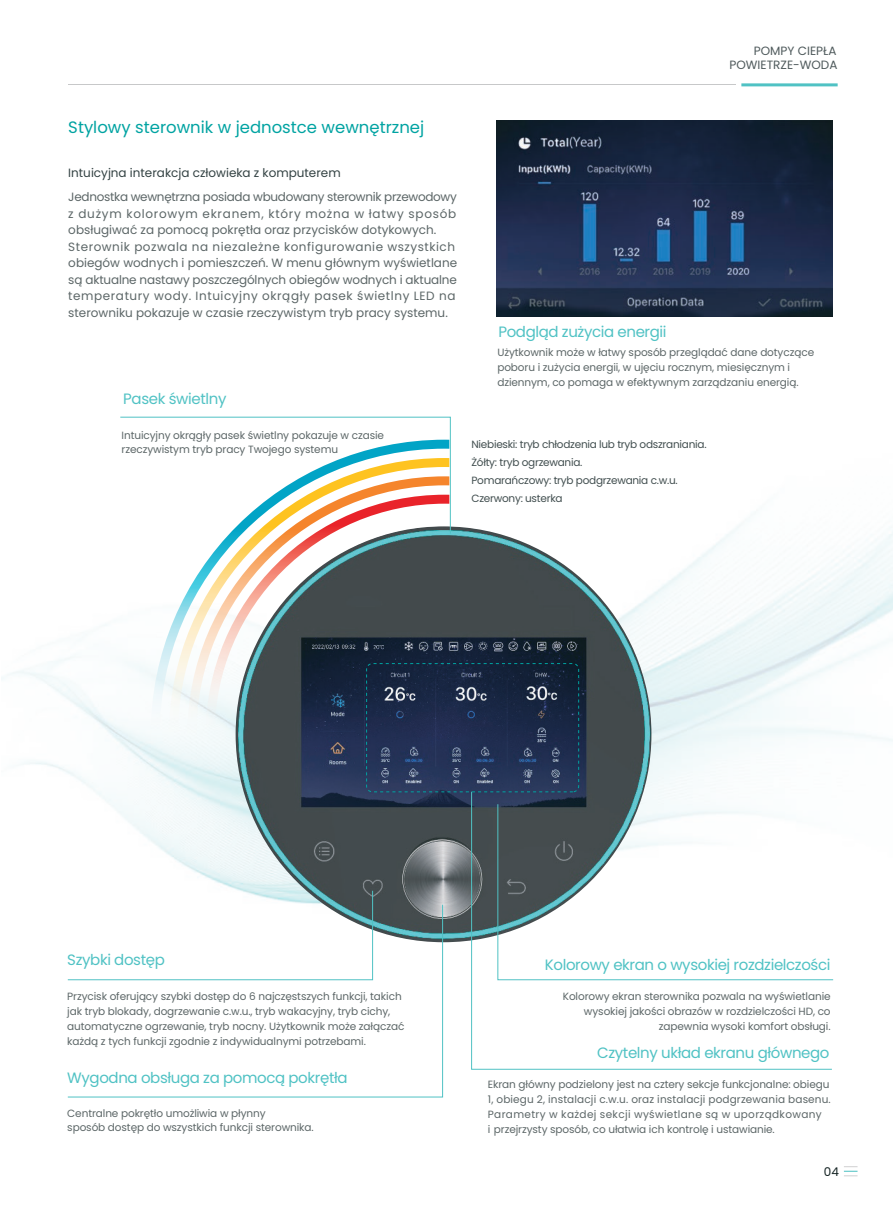
<style>
.page{position:relative;width:893px;height:1212px;background:#fff}
.page>*{position:absolute;margin:0;border:0;box-sizing:border-box;transform-origin:0 0}
.t1{font:16.5px "Poppins";color:#00a3a2}
.t2{font:15px "Poppins";letter-spacing:-.025em;color:#50c2c4}
.t3{font:12px/16.5px "Poppins";color:#5c6667}
.t4{font:12px "Poppins";color:#334243}
.t5{font:12px/14.4px "Poppins";color:#4f5a5c;text-align:right}
.t6{font:12px "Poppins";color:#142323}
.t7{font:10.5px/15px "Poppins";letter-spacing:-.01em;color:#5c6667}
.t8{font:10.5px/18px "Poppins";letter-spacing:-.025em;color:#414e4f}
</style>
<div class="page">
<img style="left:1px;top:304px;width:892px;height:586px">
<img style="left:236px;top:526px;width:415px;height:416px;border-radius:208px">
<svg style="left:67px;top:904px;width:376px;height:194px"></svg>
<svg style="left:120px;top:416px;width:331px;height:118px"></svg>
<svg style="left:67px;top:890px;width:306px;height:90px"></svg>
<svg style="left:471px;top:791px;width:362px;height:279px"></svg>
<div style="left:366px;top:663px;width:213px;height:129px;border:1px dashed #00a3a2;border-radius:6px"></div>
<svg style="left:151px;top:440px;width:298px;height:338px"></svg>
<svg style="left:169px;top:458px;width:280px;height:320px"></svg>
<img style="left:497px;top:121px;width:336px;height:196px">
<hr style="left:741px;top:83px;width:97px;height:3px;background:#50c2c4">
<svg style="left:844px;top:1166px;width:13px;height:10px"></svg>
<hr style="left:68px;top:85px;width:667px;height:1px;background:#c7c8c9">
<p class="t5" style="left:729px;top:43px;width:109px">POMPY CIEPŁA<br>POWIETRZE-WODA</p>
<h1 class="t1" style="left:68px;top:118px;width:357px">Stylowy sterownik w jednostce wewnętrznej</h1>
<p class="t4" style="left:68px;top:166px;width:274px">Intuicyjna interakcja człowieka z komputerem</p>
<p class="t3" style="left:68px;top:189px;width:390px">Jednostka wewnętrzna posiada wbudowany sterownik przewodowy z dużym kolorowym ekranem, który można w łatwy sposób obsługiwać za pomocą pokrętła oraz przycisków dotykowych.<br>Sterownik pozwala na niezależne konfigurowanie wszystkich obiegów wodnych i pomieszczeń. W menu głównym wyświetlane są aktualne nastawy poszczególnych obiegów wodnych i aktualne temperatury wody. Intuicyjny okrągły pasek świetlny LED na sterowniku pokazuje w czasie rzeczywistym tryb pracy systemu.</p>
<h2 class="t2" style="left:123px;top:390px;width:105px">Pasek świetlny</h2>
<p class="t7" style="left:122px;top:429px;width:264px;line-height:13.5px">Intuicyjny okrągły pasek świetlny pokazuje w czasie rzeczywistym tryb pracy Twojego systemu</p>
<h2 class="t2" style="left:498px;top:323px;width:170px">Podgląd zużycia energii</h2>
<p class="t7" style="left:497px;top:345px;width:318px">Użytkownik może w łatwy sposób przeglądać dane dotyczące poboru i zużycia energii, w ujęciu rocznym, miesięcznym i dziennym, co pomaga w efektywnym zarządzaniu energią.</p>
<p class="t8" style="left:471px;top:435px;width:237px">Niebieski: tryb chłodzenia lub tryb odszraniania.<br>Żółty: tryb ogrzewania.<br>Pomarańczowy: tryb podgrzewania c.w.u.<br>Czerwony: usterka</p>
<h2 class="t2" style="left:67px;top:951px;width:99px">Szybki dostęp</h2>
<p class="t7" style="left:67px;top:989px;width:339px">Przycisk oferujący szybki dostęp do 6 najczęstszych funkcji, takich jak tryb blokady, dogrzewanie c.w.u., tryb wakacyjny, tryb cichy, automatyczne ogrzewanie, tryb nocny. Użytkownik może załączać każdą z tych funkcji zgodnie z indywidualnymi potrzebami.</p>
<h2 class="t2" style="left:67px;top:1069px;width:282px">Wygodna obsługa za pomocą pokrętła</h2>
<p class="t7" style="left:67px;top:1107px;width:248px;line-height:13.5px">Centralne pokrętło umożliwia w płynny<br>sposób dostęp do wszystkich funkcji sterownika.</p>
<h2 class="t2" style="left:545px;top:956px;width:287px">Kolorowy ekran o wysokiej rozdzielczości</h2>
<p class="t7" style="left:563px;top:989px;width:269px;text-align:right">Kolorowy ekran sterownika pozwala na wyświetlanie wysokiej jakości obrazów w rozdzielczości HD, co zapewnia wysoki komfort obsługi.</p>
<h2 class="t2" style="left:597px;top:1043px;width:234px">Czytelny układ ekranu głównego</h2>
<p class="t7" style="left:488px;top:1077px;width:344px">Ekran główny podzielony jest na cztery sekcje funkcjonalne: obiegu 1, obiegu 2, instalacji c.w.u. oraz instalacji podgrzewania basenu.<br>Parametry w każdej sekcji wyświetlane są w uporządkowany<br>i przejrzysty sposób, co ułatwia ich kontrolę i ustawianie.</p>
<p class="t6" style="left:824px;top:1164px;width:17px">04</p>
</div>
